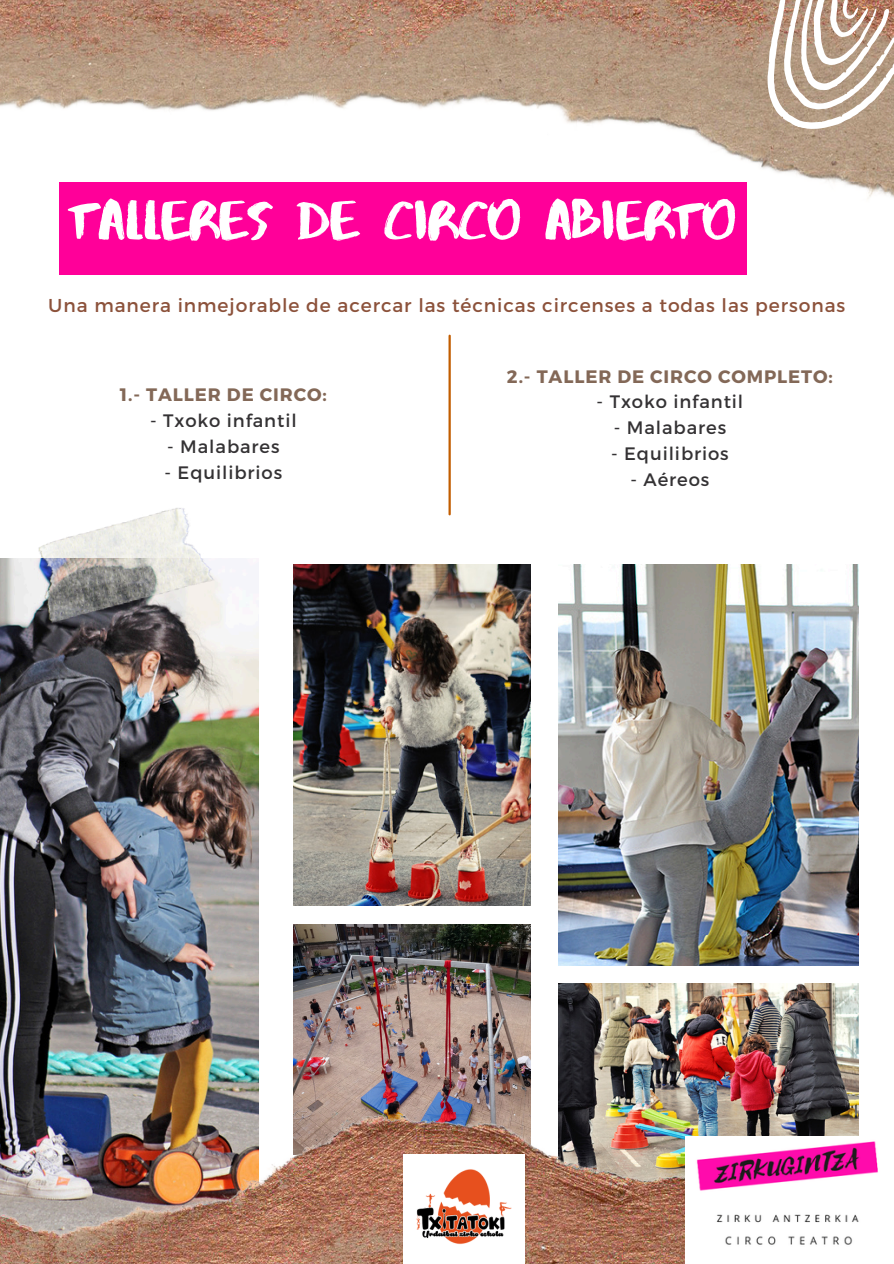
<style>
.page{position:relative;width:894px;height:1264px;background:#fff}
.page>*{position:absolute;margin:0;border:0;box-sizing:border-box;transform-origin:0 0}
.t1{font:55.2px "Abys";color:#fff}
.t2{font:18.6px "Montserrat";letter-spacing:.05em;color:#8c523b}
.t3{font:18px "Montserrat";letter-spacing:.05em;color:#343234}
.t4{font:700 18px "Montserrat";letter-spacing:.05em;color:#836857}
</style>
<div class="page">
<img style="left:0;top:558px;width:258px;height:511px">
<img style="left:293px;top:924px;width:237px;height:145px">
<img style="left:558px;top:564px;width:300px;height:401px">
<img style="left:558px;top:983px;width:300px;height:86px">
<img style="left:0;top:1069px;width:859px;height:194px">
<img style="left:0;top:0;width:893px;height:227px">
<div style="left:59px;top:182px;width:687px;height:92px;background:#f09"></div>
<img style="left:25px;top:508px;width:200px;height:123px">
<img style="left:685px;top:1136px;width:193px;height:127px">
<svg style="left:747px;top:0;width:146px;height:150px"></svg>
<hr style="left:448px;top:336px;width:2px;height:178px;background:#c25d00">
<img style="left:293px;top:564px;width:237px;height:341px">
<img style="left:402px;top:1148px;width:121px;height:115px">
<p class="t1" style="left:69px;top:186px;width:667px">TALLERES DE CIRCO ABIERTO</p>
<p class="t2" style="left:48px;top:293px;width:798px">Una manera inmejorable de acercar las técnicas circenses a todas las personas</p>
<p class="t4" style="left:120px;top:383px;width:208px">1.- TALLER DE CIRCO:</p>
<p class="t3" style="left:150px;top:409px;width:148px">- Txoko infantil</p>
<p class="t3" style="left:167px;top:435px;width:114px">- Malabares</p>
<p class="t3" style="left:164px;top:461px;width:119px">- Equilibrios</p>
<p class="t4" style="left:507px;top:364px;width:327px">2.- TALLER DE CIRCO COMPLETO:</p>
<p class="t3" style="left:596px;top:390px;width:148px">- Txoko infantil</p>
<p class="t3" style="left:613px;top:416px;width:114px">- Malabares</p>
<p class="t3" style="left:611px;top:442px;width:119px">- Equilibrios</p>
<p class="t3" style="left:630px;top:468px;width:80px">- Aéreos</p>
</div>
